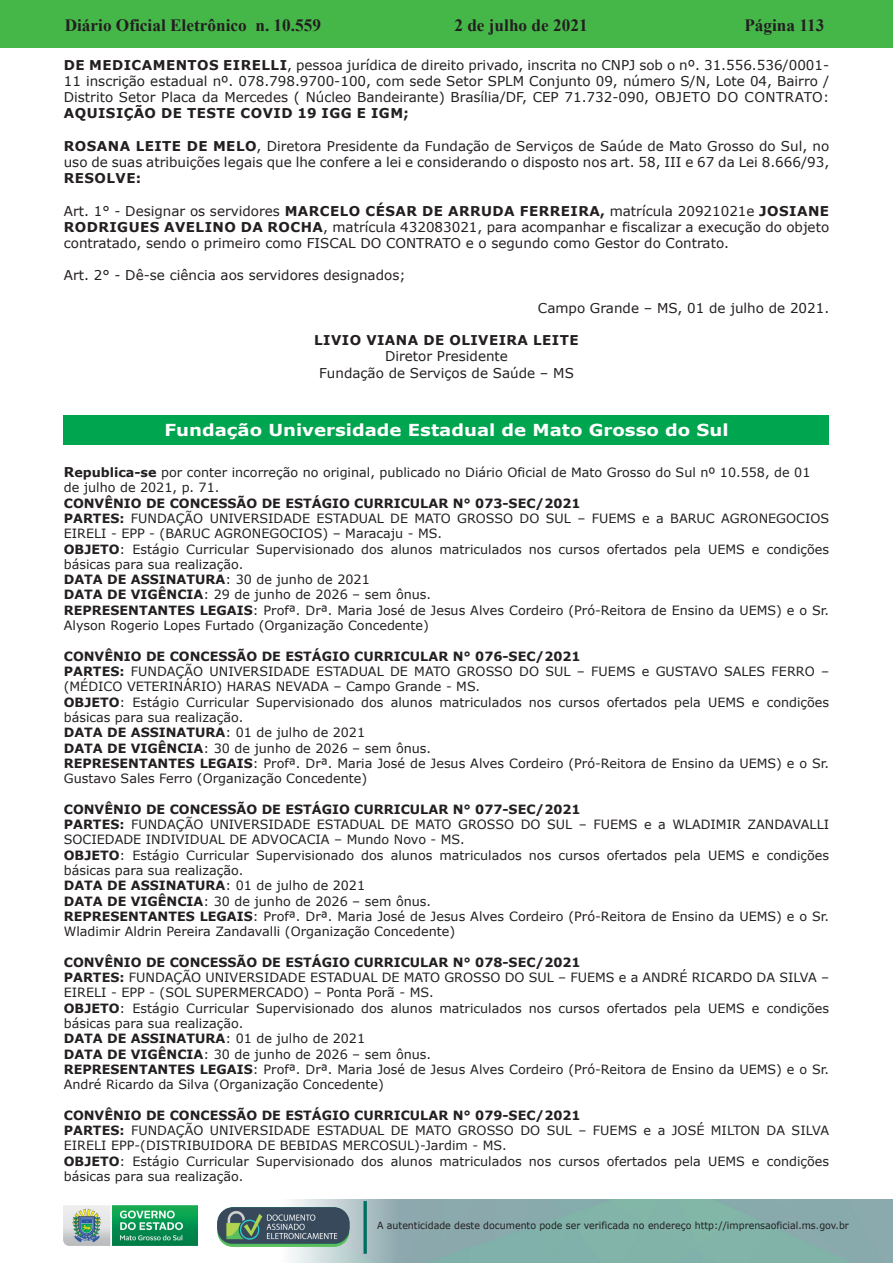
<style>
.page{position:relative;width:893px;height:1263px;background:#fff}
.page>*{position:absolute;margin:0;border:0;box-sizing:border-box;transform-origin:0 0}
.t1{font:700 17.25px "Times New Roman";color:#231f20}
.Atos_Normativos_da_A{font:700 16.5px "Verdana";color:#fff;scale:1.1 1}
.t2{font:13.5px/16.2px "Verdana";color:#231f20;text-align:justify}
.t3{font:700 13.5px "Verdana";letter-spacing:.035em;color:#231f20}
.t4{font:12.75px/15.3px "Verdana";color:#231f20}
.t5{font:700 12.75px "Verdana";color:#231f20}
.t6{font:9.9px "Verdana";color:#231f20;scale:.95 1}
.s1{font-weight:700}
.s2{font-weight:700;font-size:13.5px}
.s3{font-weight:400}
</style>
<div class="page">
<div style="left:0;top:0;width:893px;height:48px;background:#45b749"></div>
<img style="left:63px;top:1199px;width:830px;height:64px">
<img style="left:364px;top:1202px;width:2px;height:51px">
<img style="left:218px;top:1207px;width:132px;height:39px">
<img style="left:64px;top:1205px;width:134px;height:41px">
<div style="left:64px;top:415px;width:765px;height:30px;background:#00a54f"></div>
<h1 class="t1" style="left:65px;top:13px;width:258px">Diário Oficial Eletrônico n. 10.559</h1>
<h1 class="t1" style="left:454px;top:13px;width:135px">2 de julho de 2021</h1>
<h1 class="t1" style="left:744px;top:13px;width:82px">Página 113</h1>
<p class="t2" style="left:64px;top:57px;width:767px"><span class="s1">DE MEDICAMENTOS EIRELLI</span>, pessoa jurídica de direito privado, inscrita no CNPJ sob o nº. 31.556.536/0001- 11 inscrição estadual nº. 078.798.9700-100, com sede Setor SPLM Conjunto 09, número S/N, Lote 04, Bairro / Distrito Setor Placa da Mercedes ( Núcleo Bandeirante) Brasília/DF, CEP 71.732-090, OBJETO DO CONTRATO:<br><span class="s1">AQUISIÇÃO DE TESTE COVID 19 IGG E IGM;</span></p>
<p class="t2" style="left:64px;top:138px;width:767px"><span class="s1">ROSANA LEITE DE MELO</span>, Diretora Presidente da Fundação de Serviços de Saúde de Mato Grosso do Sul, no uso de suas atribuições legais que lhe confere a lei e considerando o disposto nos art. 58, III e 67 da Lei 8.666/93,</p>
<p class="t3" style="left:64px;top:169px;width:79px">RESOLVE:</p>
<p class="t2" style="left:64px;top:203px;width:767px">Art. 1° - Designar os servidores <span class="s1">MARCELO CÉSAR DE ARRUDA FERREIRA,</span> matrícula 20921021e <span class="s1">JOSIANE RODRIGUES AVELINO DA ROCHA</span>, matrícula 432083021, para acompanhar e fiscalizar a execução do objeto contratado, sendo o primeiro como FISCAL DO CONTRATO e o segundo como Gestor do Contrato.</p>
<p class="t2" style="left:64px;top:267px;width:343px">Art. 2° - Dê-se ciência aos servidores designados;</p>
<p class="t2" style="left:538px;top:300px;width:293px">Campo Grande – MS, 01 de julho de 2021.</p>
<p class="t3" style="left:314px;top:331px;width:266px">LIVIO VIANA DE OLIVEIRA LEITE</p>
<p class="t2" style="left:385px;top:348px;width:124px">Diretor Presidente</p>
<p class="t2" style="left:319px;top:365px;width:256px">Fundação de Serviços de Saúde – MS</p>
<p class="Atos_Normativos_da_A" style="left:164px;top:418px;width:514px">Fundação Universidade Estadual de Mato Grosso do Sul</p>
<p class="t4" style="left:64px;top:465px;width:748px"><span class="s2">R</span><span class="s1">epublica-se</span> por conter incorreção no original, publicado no Diário Oficial de Mato Grosso do Sul nº 10.558, de 01 de julho de 2021, p. 71.</p>
<p class="t5" style="left:64px;top:494px;width:518px">CONVÊNIO DE CONCESSÃO DE ESTÁGIO CURRICULAR N° 073-SEC/2021</p>
<p class="t4" style="left:64px;top:510px;width:767px"><span class="s1">PARTES:</span> FUNDAÇÃO UNIVERSIDADE ESTADUAL DE MATO GROSSO DO SUL – FUEMS e a BARUC AGRONEGOCIOS<br>EIRELI - EPP - (BARUC AGRONEGOCIOS) – Maracaju - MS.</p>
<p class="t4" style="left:64px;top:541px;width:767px"><span class="s1">OBJETO</span>: Estágio Curricular Supervisionado dos alunos matriculados nos cursos ofertados pela UEMS e condições básicas para sua realização.</p>
<p class="t5" style="left:64px;top:570px;width:307px">DATA DE ASSINATURA<span class="s3">: 30 de junho de 2021</span></p>
<p class="t4" style="left:64px;top:587px;width:369px"><span class="s1">DATA DE VIGÊNCIA</span>: 29 de junho de 2026 – sem ônus.</p>
<p class="t4" style="left:64px;top:602px;width:767px"><span class="s1">REPRESENTANTES LEGAIS</span>: Profª. Drª. Maria José de Jesus Alves Cordeiro (Pró-Reitora de Ensino da UEMS) e o Sr.<br>Alyson Rogerio Lopes Furtado (Organização Concedente)</p>
<p class="t5" style="left:64px;top:647px;width:518px">CONVÊNIO DE CONCESSÃO DE ESTÁGIO CURRICULAR N° 076-SEC/2021</p>
<p class="t4" style="left:64px;top:663px;width:767px"><span class="s1">PARTES:</span> FUNDAÇÃO UNIVERSIDADE ESTADUAL DE MATO GROSSO DO SUL – FUEMS e GUSTAVO SALES FERRO – (MÉDICO VETERINÁRIO) HARAS NEVADA – Campo Grande - MS.</p>
<p class="t4" style="left:64px;top:694px;width:767px"><span class="s1">OBJETO</span>: Estágio Curricular Supervisionado dos alunos matriculados nos cursos ofertados pela UEMS e condições básicas para sua realização.</p>
<p class="t5" style="left:64px;top:723px;width:303px">DATA DE ASSINATURA<span class="s3">: 01 de julho de 2021</span></p>
<p class="t4" style="left:64px;top:740px;width:369px"><span class="s1">DATA DE VIGÊNCIA</span>: 30 de junho de 2026 – sem ônus.</p>
<p class="t4" style="left:64px;top:755px;width:767px"><span class="s1">REPRESENTANTES LEGAIS</span>: Profª. Drª. Maria José de Jesus Alves Cordeiro (Pró-Reitora de Ensino da UEMS) e o Sr.<br>Gustavo Sales Ferro (Organização Concedente)</p>
<p class="t5" style="left:64px;top:800px;width:518px">CONVÊNIO DE CONCESSÃO DE ESTÁGIO CURRICULAR N° 077-SEC/2021</p>
<p class="t4" style="left:64px;top:816px;width:767px"><span class="s1">PARTES:</span> FUNDAÇÃO UNIVERSIDADE ESTADUAL DE MATO GROSSO DO SUL – FUEMS e a WLADIMIR ZANDAVALLI<br>SOCIEDADE INDIVIDUAL DE ADVOCACIA – Mundo Novo - MS.</p>
<p class="t4" style="left:64px;top:847px;width:767px"><span class="s1">OBJETO</span>: Estágio Curricular Supervisionado dos alunos matriculados nos cursos ofertados pela UEMS e condições básicas para sua realização.</p>
<p class="t5" style="left:64px;top:876px;width:303px">DATA DE ASSINATURA<span class="s3">: 01 de julho de 2021</span></p>
<p class="t4" style="left:64px;top:893px;width:369px"><span class="s1">DATA DE VIGÊNCIA</span>: 30 de junho de 2026 – sem ônus.</p>
<p class="t4" style="left:64px;top:908px;width:767px"><span class="s1">REPRESENTANTES LEGAIS</span>: Profª. Drª. Maria José de Jesus Alves Cordeiro (Pró-Reitora de Ensino da UEMS) e o Sr.<br>Wladimir Aldrin Pereira Zandavalli (Organização Concedente)</p>
<p class="t5" style="left:64px;top:953px;width:518px">CONVÊNIO DE CONCESSÃO DE ESTÁGIO CURRICULAR N° 078-SEC/2021</p>
<p class="t4" style="left:64px;top:969px;width:767px"><span class="s1">PARTES:</span> FUNDAÇÃO UNIVERSIDADE ESTADUAL DE MATO GROSSO DO SUL – FUEMS e a ANDRÉ RICARDO DA SILVA –<br>EIRELI - EPP - (SOL SUPERMERCADO) – Ponta Porã - MS.</p>
<p class="t4" style="left:64px;top:1000px;width:767px"><span class="s1">OBJETO</span>: Estágio Curricular Supervisionado dos alunos matriculados nos cursos ofertados pela UEMS e condições básicas para sua realização.</p>
<p class="t5" style="left:64px;top:1029px;width:303px">DATA DE ASSINATURA<span class="s3">: 01 de julho de 2021</span></p>
<p class="t4" style="left:64px;top:1046px;width:369px"><span class="s1">DATA DE VIGÊNCIA</span>: 30 de junho de 2026 – sem ônus.</p>
<p class="t4" style="left:64px;top:1061px;width:767px"><span class="s1">REPRESENTANTES LEGAIS</span>: Profª. Drª. Maria José de Jesus Alves Cordeiro (Pró-Reitora de Ensino da UEMS) e o Sr.<br>André Ricardo da Silva (Organização Concedente)</p>
<p class="t5" style="left:64px;top:1106px;width:518px">CONVÊNIO DE CONCESSÃO DE ESTÁGIO CURRICULAR N° 079-SEC/2021</p>
<p class="t4" style="left:64px;top:1122px;width:767px"><span class="s1">PARTES:</span> FUNDAÇÃO UNIVERSIDADE ESTADUAL DE MATO GROSSO DO SUL – FUEMS e a JOSÉ MILTON DA SILVA<br>EIRELI EPP-(DISTRIBUIDORA DE BEBIDAS MERCOSUL)-Jardim - MS.</p>
<p class="t4" style="left:64px;top:1153px;width:767px"><span class="s1">OBJETO</span>: Estágio Curricular Supervisionado dos alunos matriculados nos cursos ofertados pela UEMS e condições básicas para sua realização.</p>
<p class="t6" style="left:377px;top:1219px;width:498px">A autenticidade deste documento pode ser verificada no endereço http://imprensaoficial.ms.gov.br</p>
</div>
